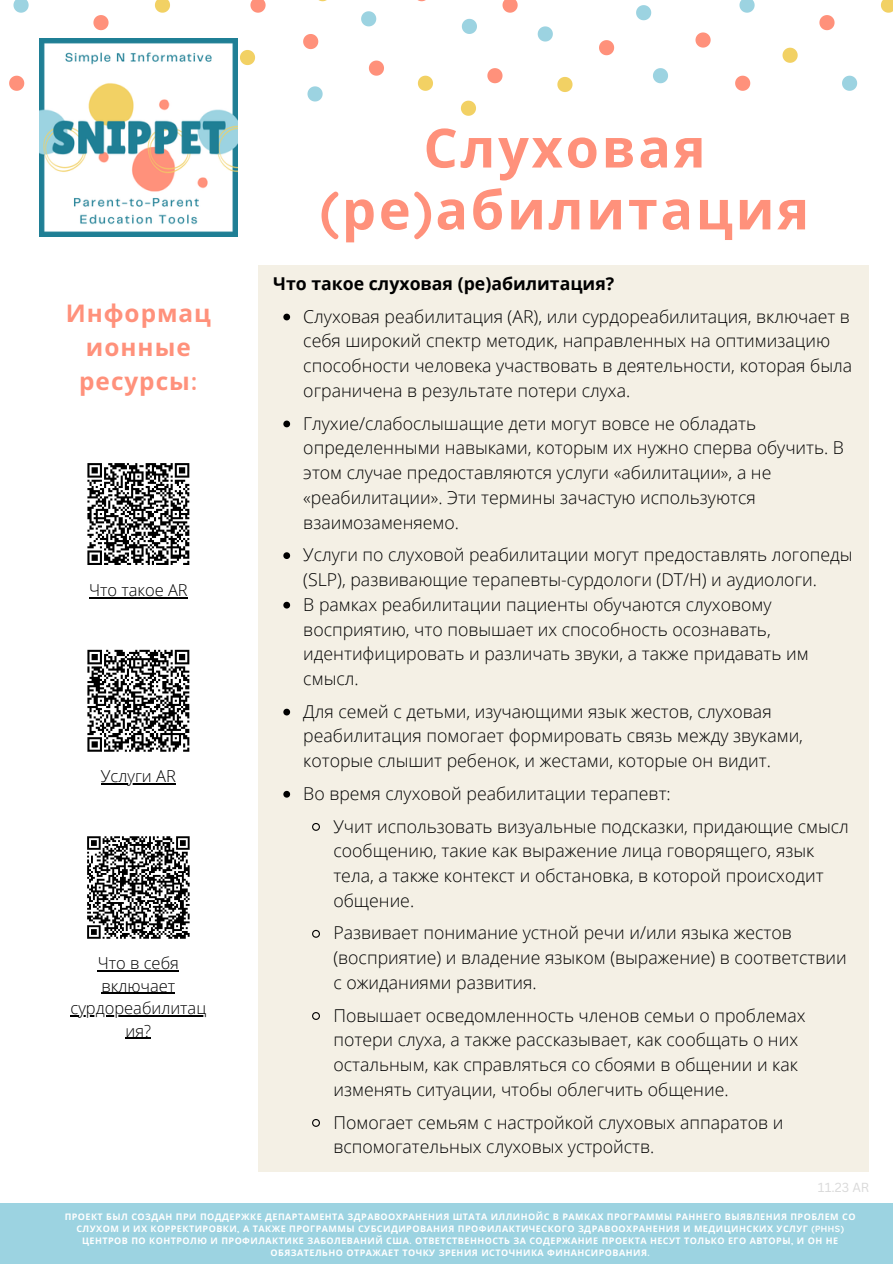
<style>
.page{position:relative;width:893px;height:1264px;background:#fff}
.page>*{position:absolute;margin:0;border:0;box-sizing:border-box;transform-origin:0 0}
.t1{font:700 54px/61.8px "Noto Sans";letter-spacing:.05em;color:#ff917b;text-align:center}
.t2{font:700 24.3px/33.8px "Noto Sans";letter-spacing:.04em;color:#ff917b;text-align:center}
.t3{font:300 17.7px/24.8px "Open Sans";color:#000}
.t4{font:700 17.7px "Open Sans";color:#000}
.t5{font:300 16.5px/22.5px "Open Sans";color:#000;text-align:center}
.t6{font:12.75px "Canva Sans";color:#d9d9d9}
.t7{font:700 9px/12px "Noto Sans";letter-spacing:.05em;color:#fff;text-align:center}
.s1{font-family:"Quicksand"}
</style>
<div class="page">
<svg style="left:13px;top:0;width:16px;height:13px"></svg>
<svg style="left:307px;top:86px;width:15px;height:15px"></svg>
<svg style="left:361px;top:11px;width:15px;height:15px"></svg>
<svg style="left:155px;top:0;width:15px;height:13px"></svg>
<svg style="left:240px;top:50px;width:15px;height:15px"></svg>
<svg style="left:418px;top:76px;width:15px;height:15px"></svg>
<svg style="left:9px;top:76px;width:15px;height:15px"></svg>
<svg style="left:250px;top:0;width:15px;height:13px"></svg>
<svg style="left:93px;top:15px;width:15px;height:15px"></svg>
<svg style="left:303px;top:34px;width:15px;height:15px"></svg>
<svg style="left:369px;top:61px;width:15px;height:15px"></svg>
<svg style="left:739px;top:0;width:15px;height:13px"></svg>
<svg style="left:842px;top:76px;width:15px;height:15px"></svg>
<svg style="left:636px;top:5px;width:15px;height:15px"></svg>
<svg style="left:653px;top:68px;width:15px;height:15px"></svg>
<svg style="left:537px;top:26px;width:16px;height:16px"></svg>
<svg style="left:462px;top:19px;width:15px;height:15px"></svg>
<svg style="left:880px;top:0;width:12px;height:13px"></svg>
<svg style="left:557px;top:77px;width:15px;height:15px"></svg>
<svg style="left:461px;top:101px;width:15px;height:15px"></svg>
<svg style="left:782px;top:48px;width:15px;height:15px"></svg>
<svg style="left:695px;top:32px;width:15px;height:16px"></svg>
<svg style="left:735px;top:76px;width:15px;height:15px"></svg>
<svg style="left:487px;top:68px;width:15px;height:15px"></svg>
<svg style="left:502px;top:0;width:15px;height:13px"></svg>
<svg style="left:819px;top:15px;width:15px;height:15px"></svg>
<svg style="left:599px;top:40px;width:15px;height:15px"></svg>
<div style="left:259px;top:265px;width:610px;height:657px;background:#f4f0e5"></div>
<div style="left:0;top:1203px;width:892px;height:60px;background:#9cd3e1"></div>
<div style="left:259px;top:514px;width:610px;height:657px;background:#f4f0e5"></div>
<svg style="left:283px;top:313px;width:7px;height:7px"></svg>
<svg style="left:283px;top:420px;width:7px;height:7px"></svg>
<svg style="left:283px;top:552px;width:7px;height:7px"></svg>
<svg style="left:283px;top:601px;width:7px;height:7px"></svg>
<svg style="left:283px;top:708px;width:7px;height:7px"></svg>
<svg style="left:283px;top:790px;width:7px;height:7px"></svg>
<svg style="left:312px;top:823px;width:8px;height:8px"></svg>
<svg style="left:312px;top:929px;width:8px;height:9px"></svg>
<svg style="left:312px;top:1012px;width:8px;height:8px"></svg>
<svg style="left:312px;top:1119px;width:8px;height:8px"></svg>
<img style="left:39px;top:38px;width:198px;height:198px">
<hr style="left:98px;top:970px;width:81px;height:1px;background:#000">
<hr style="left:101px;top:992px;width:74px;height:1px;background:#000">
<hr style="left:70px;top:1015px;width:136px;height:1px;background:#000">
<svg style="left:126px;top:1037px;width:25px;height:1px"></svg>
<hr style="left:101px;top:783px;width:75px;height:1px;background:#000">
<hr style="left:89px;top:597px;width:99px;height:1px;background:#000">
<svg style="left:87px;top:836px;width:103px;height:103px"></svg>
<svg style="left:87px;top:649px;width:103px;height:103px"></svg>
<svg style="left:87px;top:463px;width:103px;height:102px"></svg>
<p class="t2" style="left:66px;top:296px;width:147px">Информац ионные ресурсы<span class="s1">:</span></p>
<p class="t5" style="left:89px;top:578px;width:100px">Что такое AR</p>
<p class="t5" style="left:101px;top:764px;width:76px">Услуги AR</p>
<p class="t5" style="left:70px;top:951px;width:137px">Что в себя включает сурдореабилитац ия?</p>
<p class="t1" style="left:320px;top:116px;width:491px">Слуховая <span class="s1">(</span>ре<span class="s1">)</span>абилитация</p>
<p class="t4" style="left:273px;top:271px;width:342px">Что такое слуховая (ре)абилитация?</p>
<p class="t3" style="left:303px;top:303px;width:550px">Cлуховая реабилитация (AR), или сурдореабилитация, включает в себя широкий спектр методик, направленных на оптимизацию способности человека участвовать в деятельности, которая была ограничена в результате потери слуха.</p>
<p class="t3" style="left:303px;top:410px;width:542px">Глухие/слабослышащие дети могут вовсе не обладать определенными навыками, которым их нужно сперва обучить. В этом случае предоставляются услуги «абилитации», а не «реабилитации». Эти термины зачастую используются взаимозаменяемо.</p>
<p class="t3" style="left:303px;top:542px;width:550px">Услуги по слуховой реабилитации могут предоставлять логопеды (SLP), развивающие терапевты-сурдологи (DT/H) и аудиологи.</p>
<p class="t3" style="left:303px;top:591px;width:507px">В рамках реабилитации пациенты обучаются слуховому восприятию, что повышает их способность осознавать, идентифицировать и различать звуки, а также придавать им смысл.</p>
<p class="t3" style="left:303px;top:698px;width:501px">Для семей с детьми, изучающими язык жестов, слуховая реабилитация помогает формировать связь между звуками, которые слышит ребенок, и жестами, которые он видит.</p>
<p class="t3" style="left:303px;top:780px;width:369px">Во время слуховой реабилитации терапевт:</p>
<p class="t3" style="left:333px;top:813px;width:517px">Учит использовать визуальные подсказки, придающие смысл сообщению, такие как выражение лица говорящего, язык тела, а также контекст и обстановка, в которой происходит общение.</p>
<p class="t3" style="left:333px;top:920px;width:514px">Развивает понимание устной речи и/или языка жестов (восприятие) и владение языком (выражение) в соответствии с ожиданиями развития.</p>
<p class="t3" style="left:333px;top:1002px;width:473px">Повышает осведомленность членов семьи о проблемах потери слуха, а также рассказывает, как сообщать о них остальным, как справляться со сбоями в общении и как изменять ситуации, чтобы облегчить общение.</p>
<p class="t3" style="left:333px;top:1109px;width:451px">Помогает семьям с настройкой слуховых аппаратов и вспомогательных слуховых устройств.</p>
<p class="t6" style="left:817px;top:1178px;width:53px">11.23 AR</p>
<p class="t7" style="left:65px;top:1210px;width:792px">ПРОЕКТ БЫЛ СОЗДАН ПРИ ПОДДЕРЖКЕ ДЕПАРТАМЕНТА ЗДРАВООХРАНЕНИЯ ШТАТА ИЛЛИНОЙС В РАМКАХ ПРОГРАММЫ РАННЕГО ВЫЯВЛЕНИЯ ПРОБЛЕМ СО СЛУХОМ И ИХ КОРРЕКТИРОВКИ<span class="s1">,</span> А ТАКЖЕ ПРОГРАММЫ СУБСИДИРОВАНИЯ ПРОФИЛАКТИЧЕСКОГО ЗДРАВООХРАНЕНИЯ И МЕДИЦИНСКИХ УСЛУГ <span class="s1">(PHHS)<br></span>ЦЕНТРОВ ПО КОНТРОЛЮ И ПРОФИЛАКТИКЕ ЗАБОЛЕВАНИЙ США<span class="s1">.</span> ОТВЕТСТВЕННОСТЬ ЗА СОДЕРЖАНИЕ ПРОЕКТА НЕСУТ ТОЛЬКО ЕГО АВТОРЫ<span class="s1">,</span> И ОН НЕ ОБЯЗАТЕЛЬНО ОТРАЖАЕТ ТОЧКУ ЗРЕНИЯ ИСТОЧНИКА ФИНАНСИРОВАНИЯ<span class="s1">.</span></p>
</div>
